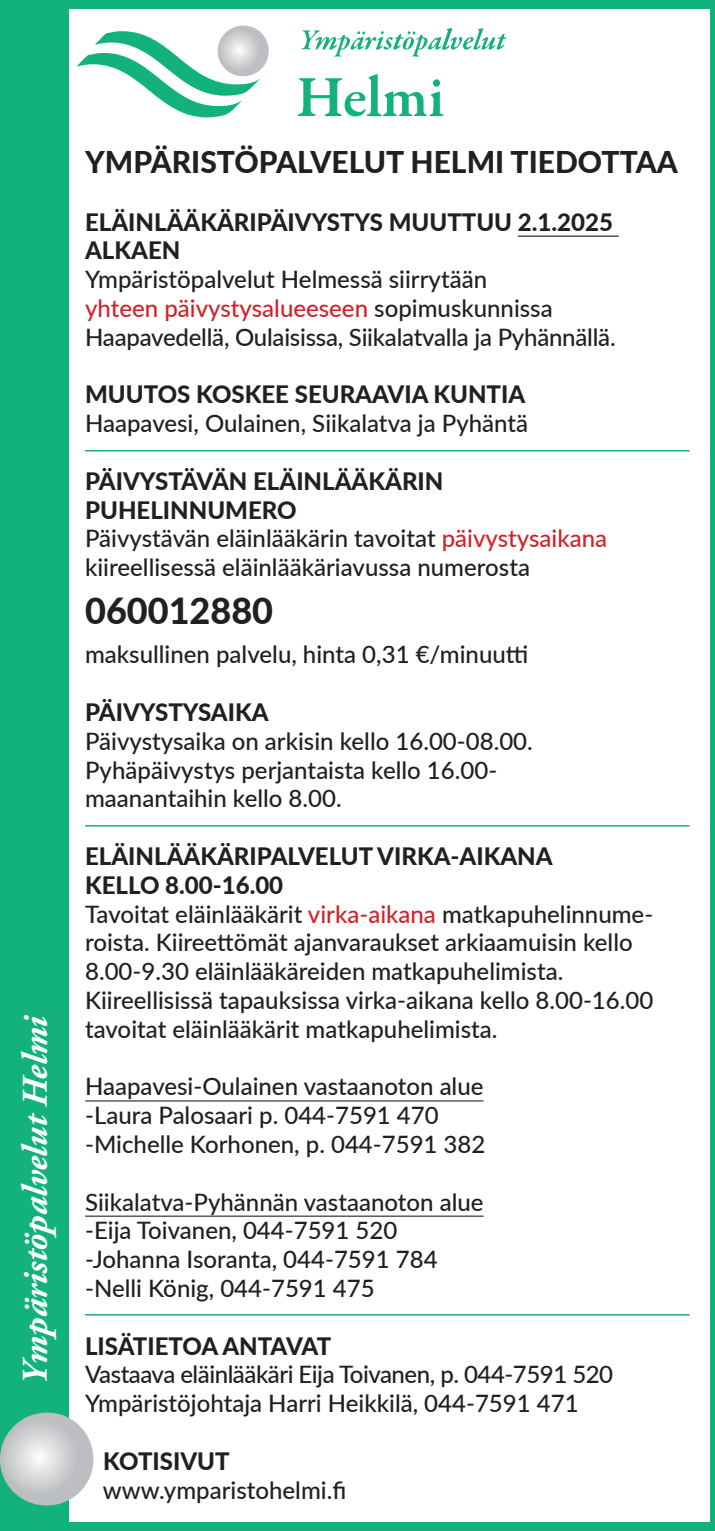
<style>
.page{position:relative;width:715px;height:1531px;background:#fff}
.page>*{position:absolute;margin:0;border:0;box-sizing:border-box;transform-origin:0 0}
.t1{font:italic 700 36px "Adobe Garamond Pro";letter-spacing:-.005em;color:#fff}
.t2{font:800 36px "Lato";color:#231f20}
.t3{font:800 30px "Lato";color:#231f20}
.t4{font:500 24px/28.8px "Lato";color:#231f20}
.t5{font:800 24px/28.8px "Lato";color:#231f20}
.t6{font:500 24px/28.8px "Lato";letter-spacing:-.02em;color:#231f20}
.s1{color:#d1232a}
.s2{font-weight:800}
</style>
<div class="page">
<div style="left:0;top:0;width:68px;height:1526px;background:#13b27b"></div>
<div style="left:0;top:0;width:714px;height:9px;background:#13b27b"></div>
<div style="left:0;top:1522px;width:714px;height:9px;background:#13b27b"></div>
<hr style="left:710px;top:4px;width:4px;height:1523px;background:#13b27b">
<svg style="left:77px;top:31px;width:187px;height:86px"></svg>
<svg style="left:217px;top:26px;width:51px;height:50px"></svg>
<svg style="left:298px;top:74px;width:145px;height:42px"></svg>
<svg style="left:301px;top:28px;width:205px;height:29px"></svg>
<svg style="left:0;top:1412px;width:93px;height:93px"></svg>
<hr style="left:517px;top:236px;width:101px;height:1px;background:#231f20">
<hr style="left:85px;top:1100px;width:398px;height:1px;background:#231f20">
<hr style="left:85px;top:1215px;width:398px;height:1px;background:#231f20">
<hr style="left:85px;top:450px;width:604px;height:1px;background:#13b27b">
<hr style="left:85px;top:825px;width:604px;height:1px;background:#13b27b">
<hr style="left:85px;top:1314px;width:604px;height:1px;background:#13b27b">
<h1 class="t1" style="left:14px;top:1385px;width:372px;rotate:-90deg">Ympäristöpalvelut Helmi</h1>
<p class="t3" style="left:85px;top:140px;width:594px">YMPÄRISTÖPALVELUT HELMI TIEDOTTAA</p>
<p class="t5" style="left:85px;top:206px;width:529px">ELÄINLÄÄKÄRIPÄIVYSTYS MUUTTUU 2.1.2025<br>ALKAEN</p>
<p class="t4" style="left:85px;top:264px;width:532px">Ympäristöpalvelut Helmessä siirrytään<br><span class="s1">yhteen päivystysalueeseen</span> sopimuskunnissa<br>Haapavedellä, Oulaisissa, Siikalatvalla ja Pyhännällä.</p>
<p class="t5" style="left:85px;top:379px;width:441px">MUUTOS KOSKEE SEURAAVIA KUNTIA</p>
<p class="t4" style="left:85px;top:408px;width:444px">Haapavesi, Oulainen, Siikalatva ja Pyhäntä</p>
<p class="t4" style="left:85px;top:466px;width:523px"><span class="s2">PÄIVYSTÄVÄN ELÄINLÄÄKÄRIN PUHELINNUMERO<br></span>Päivystävän eläinlääkärin tavoitat <span class="s1">päivystysaikana </span>kiireellisessä eläinlääkäriavussa numerosta</p>
<h1 class="t2" style="left:85px;top:584px;width:189px">060012880</h1>
<p class="t4" style="left:85px;top:639px;width:444px">maksullinen palvelu, hinta 0,31 €/minuutti</p>
<p class="t5" style="left:85px;top:697px;width:185px">PÄIVYSTYSAIKA</p>
<p class="t4" style="left:85px;top:725px;width:449px">Päivystysaika on arkisin kello 16.00-08.00.<br>Pyhäpäivystys perjantaista kello 16.00- maanantaihin kello 8.00.</p>
<p class="t4" style="left:85px;top:841px;width:569px"><span class="s2">ELÄINLÄÄKÄRIPALVELUT VIRKA-AIKANA<br>KELLO 8.00-16.00<br></span>Tavoitat eläinlääkärit <span class="s1">virka-aikana</span> matkapuhelinnume&shy;roista. Kiireettömät ajanvaraukset arkiaamuisin kello 8.00-9.30 eläinlääkäreiden matkapuhelimista.<br>Kiireellisissä tapauksissa virka-aikana kello 8.00-16.00 tavoitat eläinlääkärit matkapuhelimista.</p>
<p class="t4" style="left:85px;top:1071px;width:401px">Haapavesi-Oulainen vastaanoton alue -Laura Palosaari p. 044-7591 470 -Michelle Korhonen, p. 044-7591 382</p>
<p class="t4" style="left:85px;top:1186px;width:400px">Siikalatva-Pyhännän vastaanoton alue -Eija Toivanen, 044-7591 520 -Johanna Isoranta, 044-7591 784 -Nelli König, 044-7591 475</p>
<p class="t5" style="left:85px;top:1330px;width:247px">LISÄTIETOA ANTAVAT</p>
<p class="t6" style="left:85px;top:1359px;width:529px">Vastaava eläinlääkäri Eija Toivanen, p. 044-7591 520<br>Ympäristöjohtaja Harri Heikkilä, 044-7591 471</p>
<p class="t5" style="left:103px;top:1445px;width:128px">KOTISIVUT</p>
<p class="t4" style="left:103px;top:1474px;width:245px">www.ymparistohelmi.fi</p>
</div>
